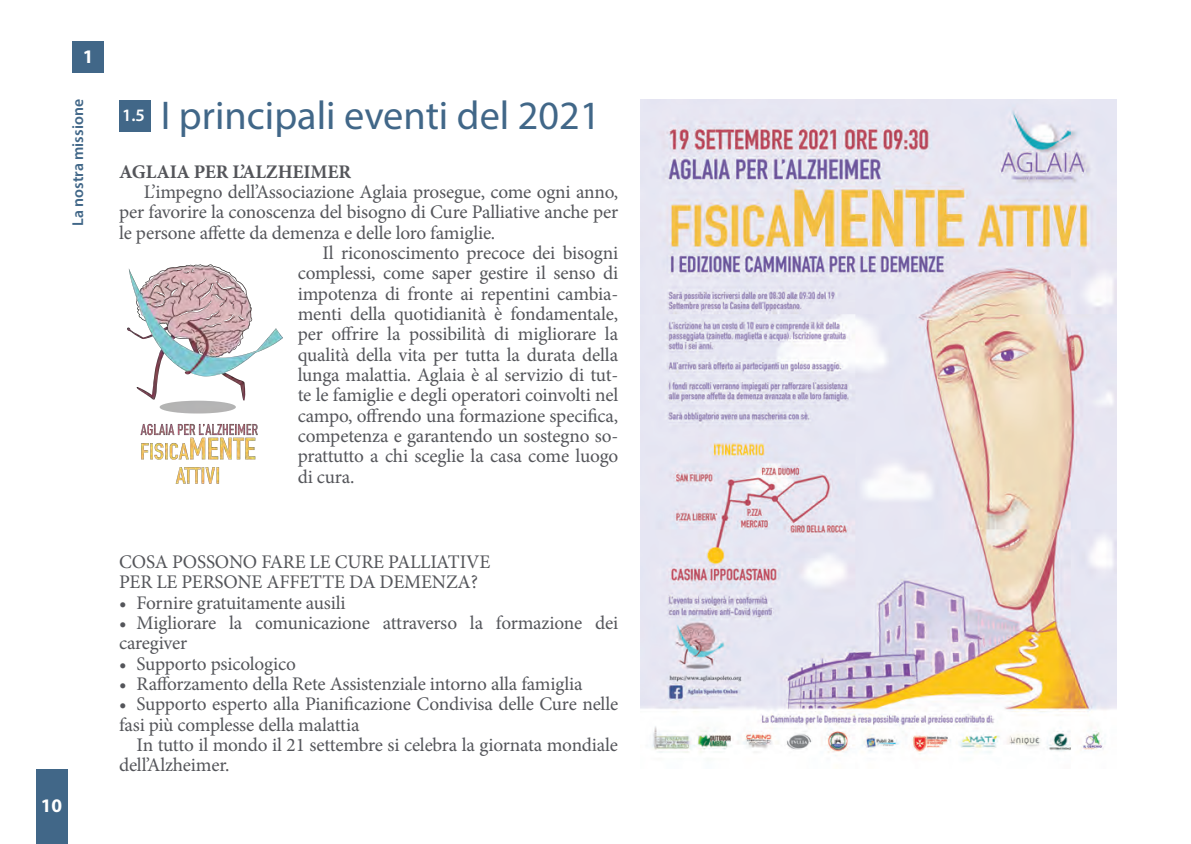
<style>
.page{position:relative;width:1191px;height:844px;background:#fff}
.page>*{position:absolute;margin:0;border:0;box-sizing:border-box;transform-origin:0 0}
.t1{font:40.25px "Myriad Pro";color:#416788}
.primo_paragrafo{font:19.25px/20.3px "Minion Pro";letter-spacing:-.01em;color:#54555a}
.primo_paragrafo-2{font:700 19.25px "Minion Pro";letter-spacing:-.01em;color:#54555a}
.testo{font:700 19.25px "Myriad Pro";color:#fff}
.t2{font:600 17.5px "Myriad Pro";color:#fff}
.t3{font:600 15.75px "Myriad Pro";color:#416788}
</style>
<div class="page">
<div style="left:36px;top:768px;width:31px;height:75px;background:#416788"></div>
<div style="left:72px;top:41px;width:32px;height:32px;background:#416788"></div>
<div style="left:119px;top:100px;width:32px;height:31px;background:#416788"></div>
<img style="left:640px;top:100px;width:476px;height:656px">
<img style="left:127px;top:264px;width:156px;height:219px">
<p class="testo" style="left:83px;top:44px;width:12px">1</p>
<p class="t3" style="left:68px;top:226px;width:128px;rotate:-90deg">La nostra missione</p>
<p class="testo" style="left:41px;top:792px;width:23px">10</p>
<p class="t1" style="left:161px;top:91px;width:441px">I principali eventi del 2021</p>
<p class="primo_paragrafo-2" style="left:119px;top:158px;width:234px">AGLAIA PER L’ALZHEIMER</p>
<p class="primo_paragrafo" style="left:119px;top:182px;width:500px;text-align:justify;text-indent:25px">L’impegno dell’Associazione Aglaia prosegue, come ogni anno, per favorire la conoscenza del bisogno di Cure Palliative anche per le persone affette da demenza e delle loro famiglie.</p>
<p class="primo_paragrafo" style="left:298px;top:243px;width:322px;text-align:justify;text-indent:25px">Il riconoscimento precoce dei bisogni complessi, come saper gestire il senso di impotenza di fronte ai repentini cambia&shy;menti della quotidianità è fondamentale, per offrire la possibilità di migliorare la qualità della vita per tutta la durata della lunga malattia. Aglaia è al servizio di tut&shy;te le famiglie e degli operatori coinvolti nel campo, offrendo una formazione specifica, competenza e garantendo un sostegno so&shy;prattutto a chi sceglie la casa come luogo di cura.</p>
<p class="t2" style="left:122px;top:104px;width:24px">1.5</p>
<p class="primo_paragrafo" style="left:119px;top:551px;width:373px">COSA POSSONO FARE LE CURE PALLIATIVE</p>
<p class="primo_paragrafo" style="left:119px;top:572px;width:360px">PER LE PERSONE AFFETTE DA DEMENZA?</p>
<p class="primo_paragrafo" style="left:119px;top:592px;width:228px">• Fornire gratuitamente ausili</p>
<p class="primo_paragrafo" style="left:119px;top:612px;width:500px">• Migliorare la comunicazione attraverso la formazione dei caregiver</p>
<p class="primo_paragrafo" style="left:119px;top:653px;width:178px">• Supporto psicologico</p>
<p class="primo_paragrafo" style="left:119px;top:673px;width:465px">• Rafforzamento della Rete Assistenziale intorno alla famiglia</p>
<p class="primo_paragrafo" style="left:119px;top:693px;width:500px">• Supporto esperto alla Pianificazione Condivisa delle Cure nelle fasi più complesse della malattia</p>
<p class="primo_paragrafo" style="left:119px;top:734px;width:500px;text-indent:17px">In tutto il mondo il 21 settembre si celebra la giornata mondiale dell’Alzheimer.</p>
</div>
